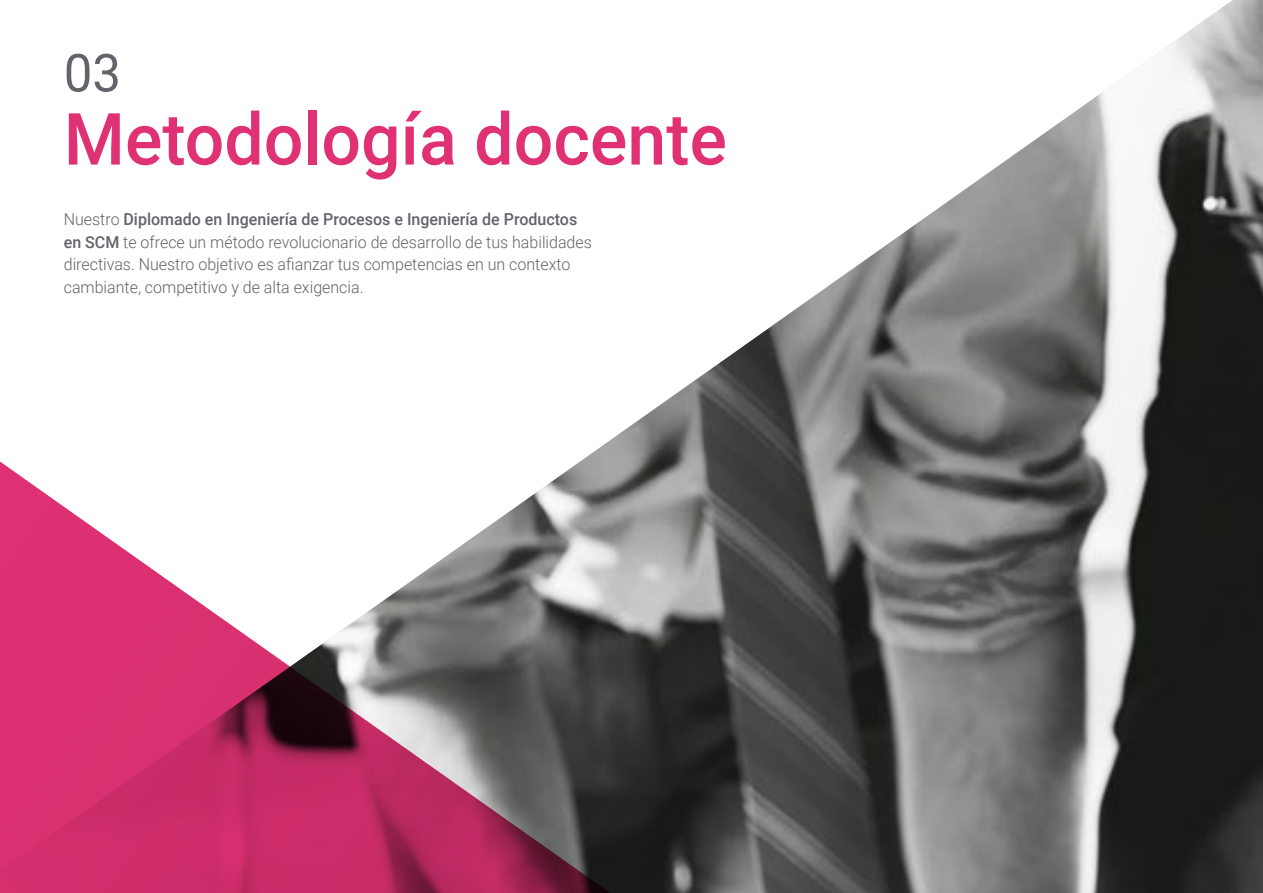
<style>
.page{position:relative;width:1263px;height:893px;background:#fff}
.page>*{position:absolute;margin:0;border:0;box-sizing:border-box;transform-origin:0 0}
.t1{font:500 72px "Roboto";color:#df3174}
.t2{font:52.5px "Roboto";color:#61646a}
.t3{font:300 16.5px/22.5px "Roboto";color:#61646a}
.s1{font-weight:500}
</style>
<div class="page">
<img style="left:602px;top:0;width:661px;height:893px">
<svg style="left:0;top:446px;width:640px;height:447px"></svg>
<h2 class="t2" style="left:64px;top:36px;width:59px">03</h2>
<h1 class="t1" style="left:64px;top:89px;width:665px">Metodología docente</h1>
<p class="t3" style="left:64px;top:207px;width:530px">Nuestro <span class="s1">Diplomado en Ingeniería de Procesos e Ingeniería de Productos en SCM</span> te ofrece un método revolucionario de desarrollo de tus habilidades directivas. Nuestro objetivo es afianzar tus competencias en un contexto cambiante, competitivo y de alta exigencia.</p>
</div>
